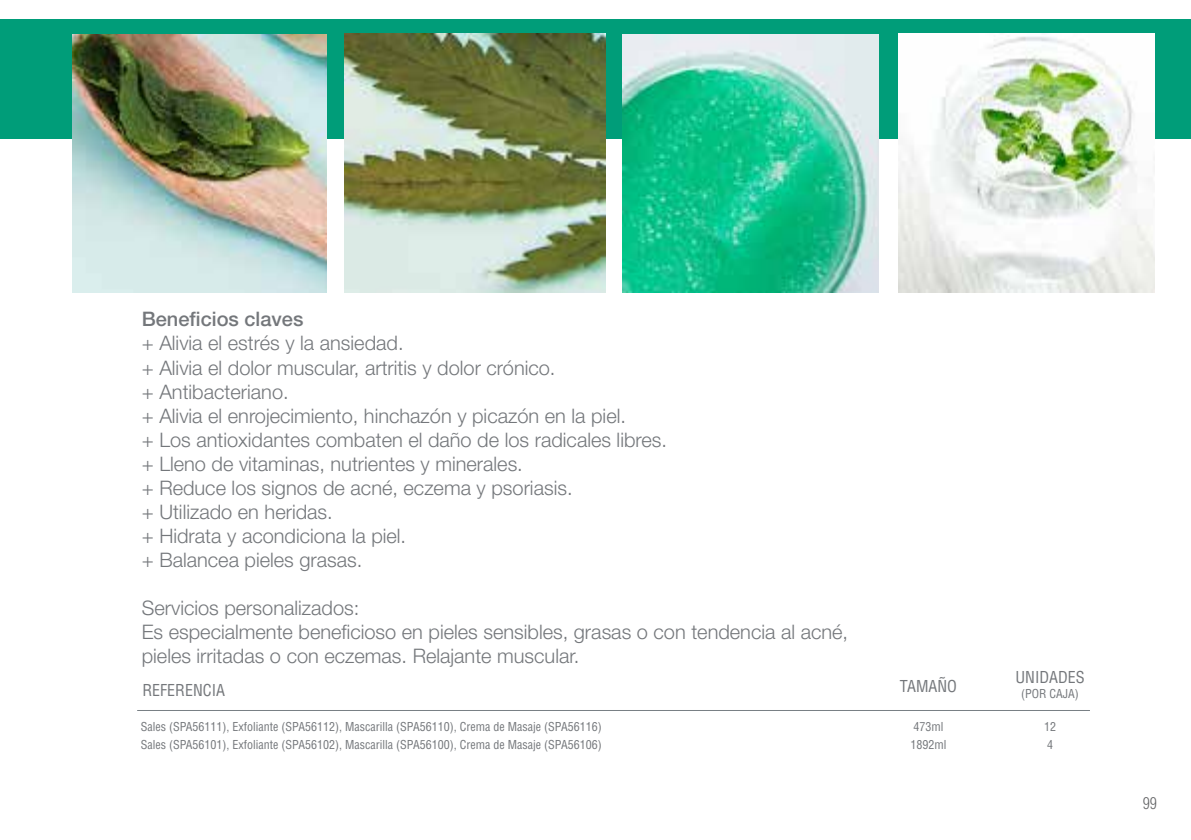
<style>
.page{position:relative;width:1191px;height:840px;background:#fff}
.page>*{position:absolute;margin:0;border:0;box-sizing:border-box;transform-origin:0 0}
.t1{font:300 20px/24px "Helvetica Neue LT Pro";color:#74777b}
.t2{font:500 20px "Helvetica Neue LT Pro";color:#74777b}
.t3{font:condensed 16px "Helvetica";color:#74777b}
.t4{font:300 condensed 16px "Helvetica";color:#646567}
.t5{font:condensed 12px/18px "Helvetica";color:#74777b}
</style>
<div class="page">
<div style="left:0;top:20px;width:1191px;height:119px;background:#009d79"></div>
<hr style="left:137px;top:709px;width:953px;height:1px;background:#798085">
<img style="left:622px;top:34px;width:256px;height:258px">
<img style="left:72px;top:34px;width:255px;height:258px">
<img style="left:344px;top:34px;width:261px;height:258px">
<img style="left:898px;top:33px;width:256px;height:259px">
<p class="t2" style="left:142px;top:307px;width:163px">Beneficios claves</p>
<p class="t1" style="left:142px;top:331px;width:527px">+ Alivia el estrés y la ansiedad.<br>+ Alivia el dolor muscular, artritis y dolor crónico.<br>+ Antibacteriano.<br>+ Alivia el enrojecimiento, hinchazón y picazón en la piel.<br>+ Los antioxidantes combaten el daño de los radicales libres. + Lleno de vitaminas, nutrientes y minerales.<br>+ Reduce los signos de acné, eczema y psoriasis.<br>+ Utilizado en heridas.<br>+ Hidrata y acondiciona la piel.<br>+ Balancea pieles grasas.</p>
<p class="t1" style="left:142px;top:595px;width:708px">Servicios personalizados:<br>Es especialmente beneficioso en pieles sensibles, grasas o con tendencia al acné, pieles irritadas o con eczemas. Relajante muscular.</p>
<p class="t3" style="left:142px;top:679px;width:84px">REFERENCIA</p>
<p class="t5" style="left:141px;top:717px;width:462px">Sales (SPA56111), Exfoliante (SPA56112), Mascarilla (SPA56110), Crema de Masaje (SPA56116)<br>Sales (SPA56101), Exfoliante (SPA56102), Mascarilla (SPA56100), Crema de Masaje (SPA56106)</p>
<p class="t5" style="left:910px;top:717px;width:37px">473ml<br>1892ml</p>
<p class="t5" style="left:1044px;top:717px;width:13px">12<br>4</p>
<p class="t3" style="left:900px;top:675px;width:58px">TAMAÑO</p>
<p class="t3" style="left:1015px;top:667px;width:71px">UNIDADES</p>
<p class="t5" style="left:1021px;top:683px;width:59px">(POR CAJA)</p>
<p class="t4" style="left:1142px;top:793px;width:16px">99</p>
</div>
